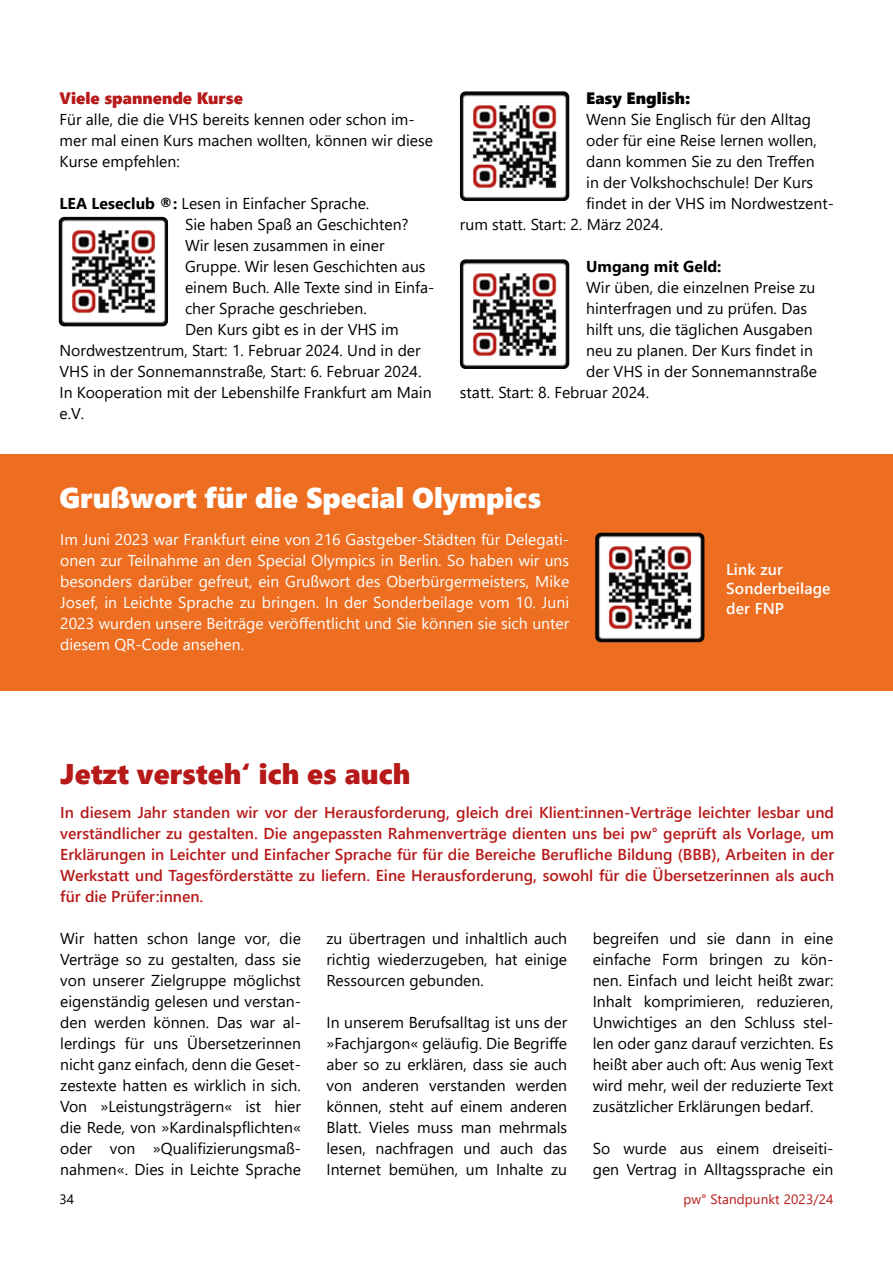
<style>
.page{position:relative;width:893px;height:1263px;background:#fff}
.page>*{position:absolute;margin:0;border:0;box-sizing:border-box;transform-origin:0 0}
.t1{font:28.5px "Segoe UI Black";color:#fff}
.t2{font:28.5px "Segoe UI Black";color:#b71919}
.t3{font:16.5px "Segoe UI Black";color:#b71919}
.t4{font:16.5px "Segoe UI Black";color:#000}
.t5{font:15.75px/21px "Segoe UI";color:#000;text-align:justify}
.t6{font:600 15.75px/21px "Segoe UI";color:#b71919;text-align:justify}
.t7{font:15.75px/21px "Segoe UI";color:#fff;text-align:justify}
.t8{font:600 15.75px/19.5px "Segoe UI";letter-spacing:.01em;color:#fff}
.t9{font:700 15.75px "Segoe UI";color:#000}
.t10{font:13.5px "Segoe UI";letter-spacing:.01em;color:#b71919}
.t11{font:13.5px "Segoe UI";color:#000}
.s1{font-weight:700}
</style>
<div class="page">
<div style="left:0;top:454px;width:893px;height:237px;background:#ed6e21"></div>
<img style="left:59px;top:217px;width:109px;height:109px">
<img style="left:460px;top:91px;width:109px;height:110px">
<img style="left:460px;top:259px;width:109px;height:110px">
<img style="left:595px;top:533px;width:109px;height:109px">
<p class="t3" style="left:60px;top:86px;width:185px">Viele spannende Kurse</p>
<p class="t5" style="left:60px;top:108px;width:375px;text-align:left">Für alle, die die VHS bereits kennen oder schon im&shy;mer mal einen Kurs machen wollten, können wir diese<br>Kurse empfehlen:</p>
<p class="t5" style="left:60px;top:192px;width:311px"><span class="s1">LEA Leseclub ®:</span> Lesen in Einfacher Sprache.</p>
<p class="t5" style="left:185px;top:213px;width:225px">Sie haben Spaß an Geschichten?</p>
<p class="t5" style="left:185px;top:234px;width:201px">Wir lesen zusammen in einer</p>
<p class="t5" style="left:185px;top:255px;width:242px">Gruppe. Wir lesen Geschichten aus</p>
<p class="t5" style="left:185px;top:276px;width:251px">einem Buch. Alle Texte sind in Einfa-</p>
<p class="t5" style="left:185px;top:297px;width:183px">cher Sprache geschrieben.</p>
<p class="t5" style="left:185px;top:318px;width:215px">Den Kurs gibt es in der VHS im</p>
<p class="t5" style="left:60px;top:339px;width:363px">Nordwestzentrum, Start: 1. Februar 2024. Und in der</p>
<p class="t5" style="left:60px;top:360px;width:363px">VHS in der Sonnemannstraße, Start: 6. Februar 2024.</p>
<p class="t5" style="left:60px;top:381px;width:374px">In Kooperation mit der Lebenshilfe Frankfurt am Main</p>
<p class="t5" style="left:60px;top:402px;width:26px">e.V.</p>
<p class="t4" style="left:586px;top:86px;width:106px">Easy English:</p>
<p class="t5" style="left:586px;top:108px;width:226px">Wenn Sie Englisch für den Alltag</p>
<p class="t5" style="left:586px;top:129px;width:232px">oder für eine Reise lernen wollen,</p>
<p class="t5" style="left:586px;top:150px;width:230px">dann kommen Sie zu den Treffen</p>
<p class="t5" style="left:586px;top:171px;width:228px">in der Volkshochschule! Der Kurs</p>
<p class="t5" style="left:586px;top:192px;width:249px">findet in der VHS im Nordwestzent-</p>
<p class="t5" style="left:460px;top:213px;width:205px">rum statt. Start: 2. März 2024.</p>
<p class="t9" style="left:586px;top:252px;width:137px">Umgang mit Geld:</p>
<p class="t5" style="left:586px;top:276px;width:231px">Wir üben, die einzelnen Preise zu</p>
<p class="t5" style="left:586px;top:297px;width:222px">hinterfragen und zu prüfen. Das</p>
<p class="t5" style="left:586px;top:318px;width:228px">hilft uns, die täglichen Ausgaben</p>
<p class="t5" style="left:586px;top:339px;width:228px">neu zu planen. Der Kurs findet in</p>
<p class="t5" style="left:586px;top:360px;width:232px">der VHS in der Sonnemannstraße</p>
<p class="t5" style="left:460px;top:381px;width:191px">statt. Start: 8. Februar 2024.</p>
<h1 class="t1" style="left:60px;top:478px;width:483px">Grußwort für die Special Olympics</h1>
<p class="t7" style="left:60px;top:528px;width:510px">Im Juni 2023 war Frankfurt eine von 216 Gastgeber-Städten für Delegati&shy;onen zur Teilnahme an den Special Olympics in Berlin. So haben wir uns besonders darüber gefreut, ein Grußwort des Oberbürgermeisters, Mike Josef, in Leichte Sprache zu bringen. In der Sonderbeilage vom 10. Juni 2023 wurden unsere Beiträge veröffentlicht und Sie können sie sich unter diesem QR-Code ansehen.</p>
<p class="t8" style="left:726px;top:558px;width:106px">Link zur<br>Sonderbeilage der FNP</p>
<h1 class="t2" style="left:60px;top:753px;width:352px">Jetzt versteh‘ ich es auch</h1>
<p class="t6" style="left:60px;top:801px;width:775px">In diesem Jahr standen wir vor der Herausforderung, gleich drei Klient:innen-Verträge leichter lesbar und verständlicher zu gestalten. Die angepassten Rahmenverträge dienten uns bei pw° geprüft als Vorlage, um Erklärungen in Leichter und Einfacher Sprache für für die Bereiche Berufliche Bildung (BBB), Arbeiten in der Werkstatt und Tagesförderstätte zu liefern. Eine Herausforderung, sowohl für die Übersetzerinnen als auch für die Prüfer:innen.</p>
<p class="t5" style="left:60px;top:927px;width:242px">Wir hatten schon lange vor, die Verträge so zu gestalten, dass sie von unserer Zielgruppe möglichst eigenständig gelesen und verstan&shy;den werden können. Das war al&shy;lerdings für uns Übersetzerinnen nicht ganz einfach, denn die Geset&shy;zestexte hatten es wirklich in sich.<br>Von »Leistungsträgern« ist hier die Rede, von »Kardinalspflichten« oder von »Qualifizierungsmaß&shy;nahmen«. Dies in Leichte Sprache</p>
<p class="t5" style="left:326px;top:927px;width:242px">zu übertragen und inhaltlich auch richtig wiederzugeben, hat einige Ressourcen gebunden.</p>
<p class="t5" style="left:593px;top:927px;width:242px">begreifen und sie dann in eine einfache Form bringen zu kön&shy;nen. Einfach und leicht heißt zwar:<br>Inhalt komprimieren, reduzieren, Unwichtiges an den Schluss stel&shy;len oder ganz darauf verzichten. Es heißt aber auch oft: Aus wenig Text wird mehr, weil der reduzierte Text zusätzlicher Erklärungen bedarf.</p>
<p class="t5" style="left:593px;top:1137px;width:242px">So wurde aus einem dreiseiti&shy;gen Vertrag in Alltagssprache ein</p>
<p class="t5" style="left:326px;top:1011px;width:242px">In unserem Berufsalltag ist uns der »Fachjargon« geläufig. Die Begriffe aber so zu erklären, dass sie auch von anderen verstanden werden können, steht auf einem anderen Blatt. Vieles muss man mehrmals lesen, nachfragen und auch das Internet bemühen, um Inhalte zu</p>
<p class="t11" style="left:60px;top:1186px;width:16px">34</p>
<p class="t10" style="left:683px;top:1186px;width:151px">pw° Standpunkt 2023/24</p>
</div>
